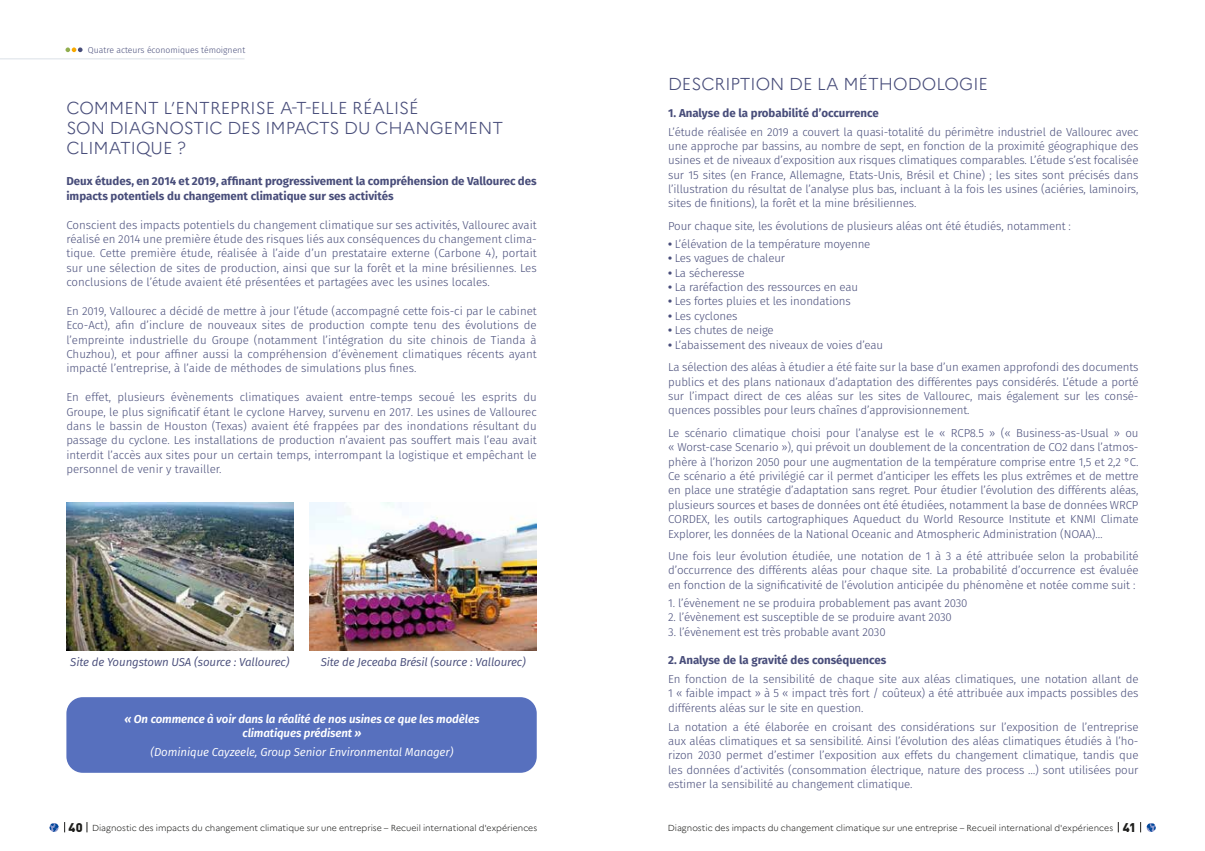
<style>
.page{position:relative;width:1205px;height:851px;background:#fff}
.page>*{position:absolute;margin:0;border:0;box-sizing:border-box;transform-origin:0 0}
.t1{font:300 17.25px/20.1px "Marianne";color:#484d7a}
.t2{font:300 11.5px/14.4px "Fira Sans";letter-spacing:-.01em;color:#484d7a;text-align:justify}
.t3{font:700 11.5px/14.4px "Fira Sans";color:#484d7a}
.t4{font:italic 600 11.5px/14.4px "Fira Sans";letter-spacing:-.01em;color:#fff;text-align:center}
.t5{font:italic 11.5px "Fira Sans";letter-spacing:-.01em;color:#484d7a}
.t6{font:italic 11.5px "Fira Sans";letter-spacing:-.01em;color:#fff}
.t7{font:300 8.75px "Marianne";letter-spacing:-.005em;color:#1d1d1b}
.t8{font:300 8.62px "Fira Sans";color:#484d7a}
.s1{font-weight:700}
.s2{font-family:"DIN Pro";font-weight:900;font-size:12.5px}
</style>
<div class="page">
<svg style="left:50px;top:822px;width:15px;height:10px"></svg>
<svg style="left:1140px;top:822px;width:15px;height:10px"></svg>
<img style="left:66px;top:503px;width:227px;height:147px">
<img style="left:310px;top:503px;width:227px;height:147px">
<div style="left:66px;top:697px;width:471px;height:75px;background:#5770be;border-radius:16px"></div>
<hr style="left:0;top:58px;width:244px;height:1px;background:#e6eaee">
<svg style="left:66px;top:47px;width:17px;height:5px"></svg>
<p class="t8" style="left:88px;top:44px;width:159px">Quatre acteurs économiques témoignent</p>
<h1 class="t1" style="left:66px;top:97px;width:438px">COMMENT L’ENTREPRISE A-T-ELLE RÉALISÉ<br>SON DIAGNOSTIC DES IMPACTS DU CHANGEMENT<br>CLIMATIQUE ?</h1>
<p class="t3" style="left:66px;top:173px;width:472px">Deux études, en 2014 et 2019, affinant progressivement la compréhension de Vallourec des impacts potentiels du changement climatique sur ses activités</p>
<p class="t2" style="left:66px;top:217px;width:472px">Conscient des impacts potentiels du changement climatique sur ses activités, Vallourec avait réalisé en 2014 une première étude des risques liés aux conséquences du changement clima&shy;tique. Cette première étude, réalisée à l’aide d’un prestataire externe (Carbone 4), portait sur une sélection de sites de production, ainsi que sur la forêt et la mine brésiliennes. Les conclusions de l’étude avaient été présentées et partagées avec les usines locales.</p>
<p class="t2" style="left:66px;top:303px;width:472px">En 2019, Vallourec a décidé de mettre à jour l’étude (accompagné cette fois-ci par le cabinet Eco-Act), afin d’inclure de nouveaux sites de production compte tenu des évolutions de l’empreinte industrielle du Groupe (notamment l’intégration du site chinois de Tianda à Chuzhou), et pour affiner aussi la compréhension d’évènement climatiques récents ayant impacté l’entreprise, à l’aide de méthodes de simulations plus fines.</p>
<p class="t2" style="left:66px;top:390px;width:472px">En effet, plusieurs évènements climatiques avaient entre-temps secoué les esprits du Groupe, le plus significatif étant le cyclone Harvey, survenu en 2017. Les usines de Vallourec dans le bassin de Houston (Texas) avaient été frappées par des inondations résultant du passage du cyclone. Les installations de production n’avaient pas souffert mais l’eau avait interdit l’accès aux sites pour un certain temps, interrompant la logistique et empêchant le personnel de venir y travailler.</p>
<p class="t5" style="left:70px;top:653px;width:221px">Site de Youngstown USA (source : Vallourec)</p>
<p class="t5" style="left:321px;top:653px;width:207px">Site de Jeceaba Brésil (source : Vallourec)</p>
<p class="t4" style="left:124px;top:710px;width:356px">« On commence à voir dans la réalité de nos usines ce que les modèles climatiques prédisent »</p>
<p class="t6" style="left:151px;top:743px;width:304px">(Dominique Cayzeele, Group Senior Environmental Manager)</p>
<h1 class="t1" style="left:668px;top:73px;width:321px">DESCRIPTION DE LA MÉTHODOLOGIE</h1>
<p class="t3" style="left:668px;top:105px;width:212px">1. Analyse de la probabilité d’occurrence</p>
<p class="t2" style="left:668px;top:124px;width:472px">L’étude réalisée en 2019 a couvert la quasi-totalité du périmètre industriel de Vallourec avec une approche par bassins, au nombre de sept, en fonction de la proximité géographique des usines et de niveaux d’exposition aux risques climatiques comparables. L’étude s’est focalisée sur 15 sites (en France, Allemagne, Etats-Unis, Brésil et Chine) ; les sites sont précisés dans l’illustration du résultat de l’analyse plus bas, incluant à la fois les usines (aciéries, laminoirs, sites de finitions), la forêt et la mine brésiliennes.</p>
<p class="t2" style="left:668px;top:219px;width:404px">Pour chaque site, les évolutions de plusieurs aléas ont été étudiés, notamment :</p>
<p class="t2" style="left:668px;top:236px;width:204px"><span class="s1">•</span> L’élévation de la température moyenne</p>
<p class="t2" style="left:668px;top:251px;width:118px"><span class="s1">•</span> Les vagues de chaleur</p>
<p class="t2" style="left:668px;top:265px;width:78px"><span class="s1">•</span> La sécheresse</p>
<p class="t2" style="left:668px;top:280px;width:191px"><span class="s1">•</span> La raréfaction des ressources en eau</p>
<p class="t2" style="left:668px;top:294px;width:184px"><span class="s1">•</span> Les fortes pluies et les inondations</p>
<p class="t2" style="left:668px;top:308px;width:71px"><span class="s1">•</span> Les cyclones</p>
<p class="t2" style="left:668px;top:323px;width:107px"><span class="s1">•</span> Les chutes de neige</p>
<p class="t2" style="left:668px;top:333px;width:472px;line-height:22.5px"><span class="s1">•</span> L’abaissement des niveaux de voies d’eau<br>La sélection des aléas à étudier a été faite sur la base d’un examen approfondi des documents</p>
<p class="t2" style="left:668px;top:374px;width:472px">publics et des plans nationaux d’adaptation des différentes pays considérés. L’étude a porté sur l’impact direct de ces aléas sur les sites de Vallourec, mais également sur les consé&shy;quences possibles pour leurs chaînes d’approvisionnement.</p>
<p class="t2" style="left:668px;top:425px;width:472px">Le scénario climatique choisi pour l’analyse est le « RCP8.5 » (« Business-as-Usual » ou « Worst-case Scenario »), qui prévoit un doublement de la concentration de CO2 dans l’atmos&shy;phère à l’horizon 2050 pour une augmentation de la température comprise entre 1,5 et 2,2 °C.<br>Ce scénario a été privilégié car il permet d’anticiper les effets les plus extrêmes et de mettre en place une stratégie d’adaptation sans regret. Pour étudier l’évolution des différents aléas, plusieurs sources et bases de données ont été étudiées, notamment la base de données WRCP CORDEX, les outils cartographiques Aqueduct du World Resource Institute et KNMI Climate Explorer, les données de la National Oceanic and Atmospheric Administration (NOAA)…</p>
<p class="t2" style="left:668px;top:548px;width:472px">Une fois leur évolution étudiée, une notation de 1 à 3 a été attribuée selon la probabilité d’occurrence des différents aléas pour chaque site. La probabilité d’occurrence est évaluée en fonction de la significativité de l’évolution anticipée du phénomène et notée comme suit :</p>
<p class="t2" style="left:668px;top:595px;width:301px">1. l’évènement ne se produira probablement pas avant 2030</p>
<p class="t2" style="left:668px;top:609px;width:285px">2. l’évènement est susceptible de se produire avant 2030</p>
<p class="t2" style="left:668px;top:624px;width:219px">3. l’évènement est très probable avant 2030</p>
<p class="t3" style="left:668px;top:652px;width:220px">2. Analyse de la gravité des conséquences</p>
<p class="t2" style="left:668px;top:671px;width:472px">En fonction de la sensibilité de chaque site aux aléas climatiques, une notation allant de 1 « faible impact » à 5 « impact très fort / coûteux) a été attribuée aux impacts possibles des différents aléas sur le site en question.</p>
<p class="t2" style="left:668px;top:719px;width:472px">La notation a été élaborée en croisant des considérations sur l’exposition de l’entreprise aux aléas climatiques et sa sensibilité. Ainsi l’évolution des aléas climatiques étudiés à l’ho&shy;rizon 2030 permet d’estimer l’exposition aux effets du changement climatique, tandis que les données d’activités (consommation électrique, nature des process …) sont utilisées pour estimer la sensibilité au changement climatique.</p>
<p class="t7" style="left:69px;top:822px;width:470px"><span class="s2">40</span> Diagnostic des impacts du changement climatique sur une entreprise – Recueil international d'expériences</p>
<p class="t7" style="left:668px;top:822px;width:470px">Diagnostic des impacts du changement climatique sur une entreprise – Recueil international d'expériences <span class="s2">41</span></p>
</div>
